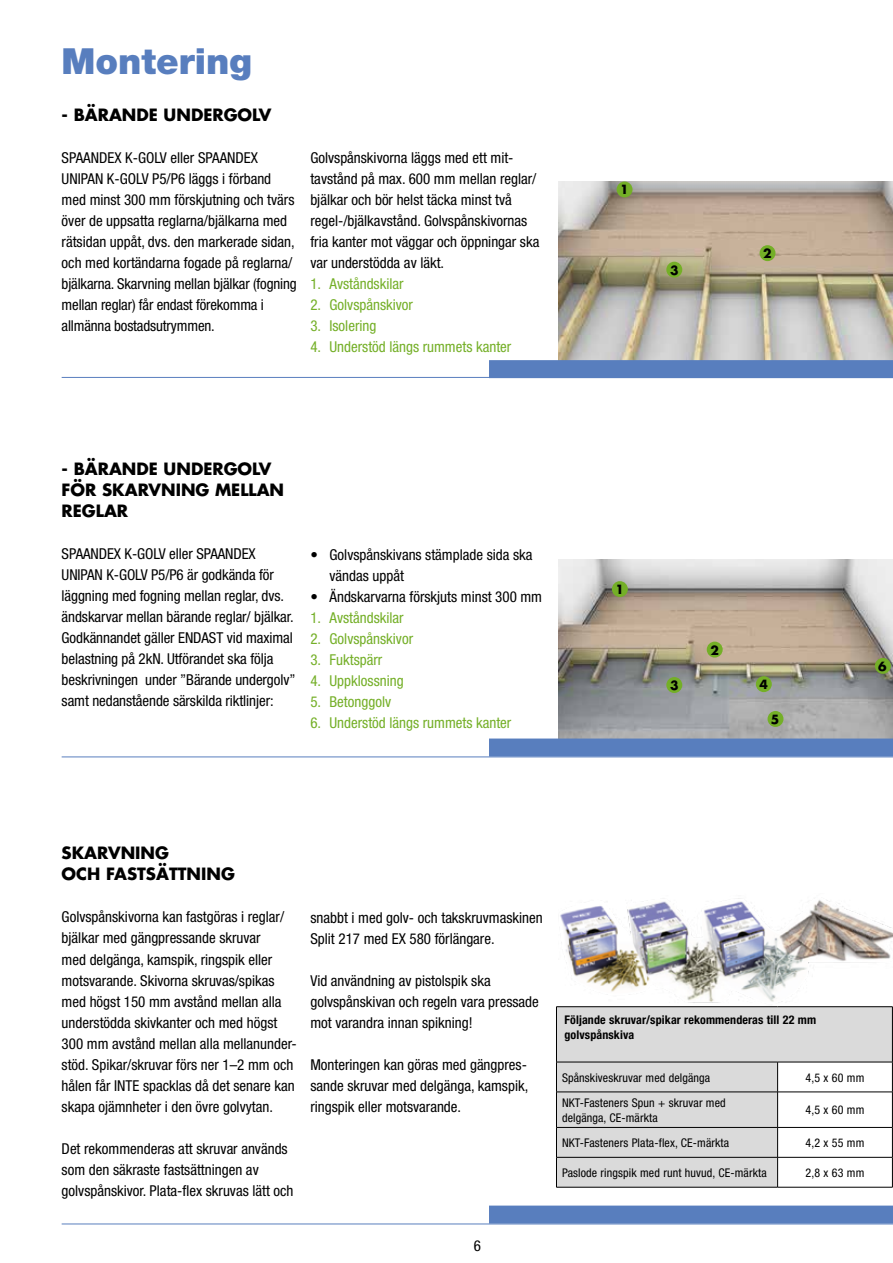
<style>
.page{position:relative;width:893px;height:1263px;background:#fff}
.page>*{position:absolute;margin:0;border:0;box-sizing:border-box;transform-origin:0 0}
.t1{font:900 36px "Helvetica Neue";color:#587ebe}
.t2{font:700 16.5px/21px "CK Futura";color:#000}
.t3{font:condensed 15px/21px "Helvetica Neue";color:#000}
.t4{font:condensed 15px "Helvetica Neue";color:#74af27}
.t5{font:700 12.3px "CK Futura";color:#000}
.t6{font:condensed 12px/15px "Helvetica Neue";letter-spacing:.01em;color:#000}
.t7{font:700 condensed 12px/15px "Helvetica Neue";letter-spacing:.01em;color:#000}
</style>
<div class="page">
<img style="left:558px;top:182px;width:335px;height:178px">
<img style="left:558px;top:560px;width:335px;height:178px">
<div style="left:612px;top:581px;width:16px;height:16px;background:#74af27;border-radius:50%"></div>
<div style="left:617px;top:182px;width:15px;height:15px;background:#74af27;border-radius:50%"></div>
<div style="left:707px;top:642px;width:16px;height:15px;background:#74af27;border-radius:50%"></div>
<div style="left:760px;top:245px;width:15px;height:16px;background:#74af27;border-radius:50%"></div>
<div style="left:666px;top:677px;width:16px;height:16px;background:#74af27;border-radius:50%"></div>
<div style="left:666px;top:262px;width:16px;height:16px;background:#74af27;border-radius:50%"></div>
<div style="left:756px;top:676px;width:16px;height:16px;background:#74af27;border-radius:50%"></div>
<div style="left:767px;top:711px;width:16px;height:16px;background:#74af27;border-radius:50%"></div>
<img style="left:560px;top:898px;width:333px;height:105px">
<div style="left:875px;top:658px;width:16px;height:16px;background:#74af27;border-radius:50%"></div>
<div style="left:489px;top:360px;width:404px;height:18px;background:#587ebe"></div>
<div style="left:489px;top:738px;width:404px;height:18px;background:#587ebe"></div>
<div style="left:489px;top:1205px;width:404px;height:18px;background:#587ebe"></div>
<hr style="left:62px;top:756px;width:831px;height:1px;background:#587ebe">
<hr style="left:62px;top:1223px;width:831px;height:1px;background:#587ebe">
<hr style="left:62px;top:377px;width:831px;height:1px;background:#587ebe">
<div style="left:557px;top:1007px;width:335px;height:180px;background:#dadada"></div>
<svg style="left:778px;top:1063px;width:114px;height:94px"></svg>
<div style="left:778px;top:1157px;width:114px;height:30px;background:#fff"></div>
<hr style="left:556px;top:1006px;width:222px;height:1px;background:#000">
<hr style="left:556px;top:1007px;width:1px;height:55px;background:#000">
<hr style="left:778px;top:1006px;width:115px;height:1px;background:#000">
<hr style="left:892px;top:1007px;width:1px;height:55px;background:#000">
<hr style="left:556px;top:1062px;width:222px;height:1px;background:#000">
<hr style="left:556px;top:1062px;width:1px;height:30px;background:#000">
<hr style="left:778px;top:1062px;width:115px;height:1px;background:#000">
<hr style="left:777px;top:1062px;width:1px;height:30px;background:#000">
<hr style="left:892px;top:1062px;width:1px;height:30px;background:#000">
<hr style="left:556px;top:1092px;width:222px;height:1px;background:#000">
<hr style="left:556px;top:1092px;width:1px;height:35px;background:#000">
<hr style="left:778px;top:1092px;width:115px;height:1px;background:#000">
<hr style="left:777px;top:1092px;width:1px;height:35px;background:#000">
<hr style="left:892px;top:1092px;width:1px;height:35px;background:#000">
<hr style="left:556px;top:1127px;width:222px;height:1px;background:#000">
<hr style="left:556px;top:1127px;width:1px;height:30px;background:#000">
<hr style="left:778px;top:1127px;width:115px;height:1px;background:#000">
<hr style="left:777px;top:1127px;width:1px;height:30px;background:#000">
<hr style="left:892px;top:1127px;width:1px;height:30px;background:#000">
<hr style="left:556px;top:1157px;width:222px;height:1px;background:#000">
<hr style="left:556px;top:1157px;width:1px;height:30px;background:#000">
<hr style="left:778px;top:1157px;width:115px;height:1px;background:#000">
<hr style="left:777px;top:1157px;width:1px;height:30px;background:#000">
<hr style="left:892px;top:1157px;width:1px;height:30px;background:#000">
<hr style="left:556px;top:1187px;width:222px;height:1px;background:#000">
<hr style="left:778px;top:1187px;width:115px;height:1px;background:#000">
<h1 class="t1" style="left:62px;top:40px;width:192px">Montering</h1>
<p class="t2" style="left:62px;top:103px;width:211px">- BÄRANDE UNDERGOLV</p>
<p class="t3" style="left:62px;top:147px;width:236px">SPAANDEX K-GOLV eller SPAANDEX UNIPAN K-GOLV P5/P6 läggs i förband med minst 300 mm förskjutning och tvärs över de uppsatta reglarna/bjälkarna med rätsidan uppåt, dvs. den markerade sidan, och med kortändarna fogade på reglarna/ bjälkarna. Skarvning mellan bjälkar (fogning mellan reglar) får endast förekomma i allmänna bostadsutrymmen.</p>
<p class="t3" style="left:310px;top:147px;width:230px">Golvspånskivorna läggs med ett mit&shy;tavstånd på max. 600 mm mellan reglar/ bjälkar och bör helst täcka minst två regel-/bjälkavstånd. Golvspånskivornas fria kanter mot väggar och öppningar ska var understödda av läkt.</p>
<p class="t4" style="left:310px;top:275px;width:95px">1. Avståndskilar</p>
<p class="t4" style="left:310px;top:296px;width:104px">2. Golvspånskivor</p>
<p class="t4" style="left:310px;top:317px;width:68px">3. Isolering</p>
<p class="t4" style="left:310px;top:338px;width:202px">4. Understöd längs rummets kanter</p>
<p class="t2" style="left:62px;top:458px;width:224px">- BÄRANDE UNDERGOLV<br>FÖR SKARVNING MELLAN<br>REGLAR</p>
<p class="t3" style="left:62px;top:543px;width:235px">SPAANDEX K-GOLV eller SPAANDEX UNIPAN K-GOLV P5/P6 är godkända för läggning med fogning mellan reglar, dvs. ändskarvar mellan bärande reglar/ bjälkar.<br>Godkännandet gäller ENDAST vid maximal belastning på 2kN. Utförandet ska följa beskrivningen under ”Bärande undergolv” samt nedanstående särskilda riktlinjer:</p>
<p class="t3" style="left:330px;top:544px;width:204px;text-indent:-19px">• Golvspånskivans stämplade sida ska vändas uppåt</p>
<p class="t3" style="left:310px;top:586px;width:233px">• Ändskarvarna förskjuts minst 300 mm</p>
<p class="t4" style="left:310px;top:609px;width:95px">1. Avståndskilar</p>
<p class="t4" style="left:310px;top:630px;width:104px">2. Golvspånskivor</p>
<p class="t4" style="left:310px;top:651px;width:73px">3. Fuktspärr</p>
<p class="t4" style="left:310px;top:672px;width:95px">4. Uppklossning</p>
<p class="t4" style="left:310px;top:693px;width:82px">5. Betonggolv</p>
<p class="t4" style="left:310px;top:714px;width:202px">6. Understöd längs rummets kanter</p>
<p class="t5" style="left:620px;top:181px;width:10px">1</p>
<p class="t5" style="left:670px;top:261px;width:10px">3</p>
<p class="t5" style="left:763px;top:245px;width:10px">2</p>
<p class="t5" style="left:616px;top:581px;width:10px">1</p>
<p class="t5" style="left:670px;top:677px;width:10px">3</p>
<p class="t5" style="left:710px;top:641px;width:10px">2</p>
<p class="t5" style="left:760px;top:676px;width:10px">4</p>
<p class="t5" style="left:771px;top:711px;width:10px">5</p>
<p class="t5" style="left:878px;top:658px;width:10px">6</p>
<p class="t2" style="left:62px;top:842px;width:175px">SKARVNING<br>OCH FASTSÄTTNING</p>
<p class="t3" style="left:62px;top:906px;width:237px">Golvspånskivorna kan fastgöras i reglar/ bjälkar med gängpressande skruvar<br>med delgänga, kamspik, ringspik eller motsvarande. Skivorna skruvas/spikas med högst 150 mm avstånd mellan alla understödda skivkanter och med högst 300 mm avstånd mellan alla mellanunder&shy;stöd. Spikar/skruvar förs ner 1–2 mm och hålen får INTE spacklas då det senare kan skapa ojämnheter i den övre golvytan.</p>
<p class="t3" style="left:62px;top:1137px;width:233px">Det rekommenderas att skruvar används som den säkraste fastsättningen av golvspånskivor. Plata-flex skruvas lätt och</p>
<p class="t3" style="left:310px;top:907px;width:234px">snabbt i med golv- och takskruvmaskinen<br>Split 217 med EX 580 förlängare.</p>
<p class="t3" style="left:310px;top:970px;width:230px">Vid användning av pistolspik ska golvspånskivan och regeln vara pressade mot varandra innan spikning!</p>
<p class="t3" style="left:310px;top:1054px;width:219px;text-align:justify">Monteringen kan göras med gängpres&shy;sande skruvar med delgänga, kamspik, ringspik eller motsvarande.</p>
<p class="t3" style="left:474px;top:1235px;width:9px">6</p>
<p class="t7" style="left:564px;top:1012px;width:253px">Följande skruvar/spikar rekommenderas till 22 mm golvspånskiva</p>
<p class="t6" style="left:562px;top:1070px;width:150px">Spånskiveskruvar med delgänga</p>
<p class="t6" style="left:806px;top:1070px;width:60px">4,5 x 60 mm</p>
<p class="t6" style="left:562px;top:1095px;width:165px">NKT-Fasteners Spun + skruvar med delgänga, CE-märkta</p>
<p class="t6" style="left:806px;top:1102px;width:60px">4,5 x 60 mm</p>
<p class="t6" style="left:562px;top:1135px;width:169px">NKT-Fasteners Plata-flex, CE-märkta</p>
<p class="t6" style="left:806px;top:1135px;width:60px">4,2 x 55 mm</p>
<p class="t6" style="left:562px;top:1165px;width:206px">Paslode ringspik med runt huvud, CE-märkta</p>
<p class="t6" style="left:806px;top:1165px;width:60px">2,8 x 63 mm</p>
</div>
